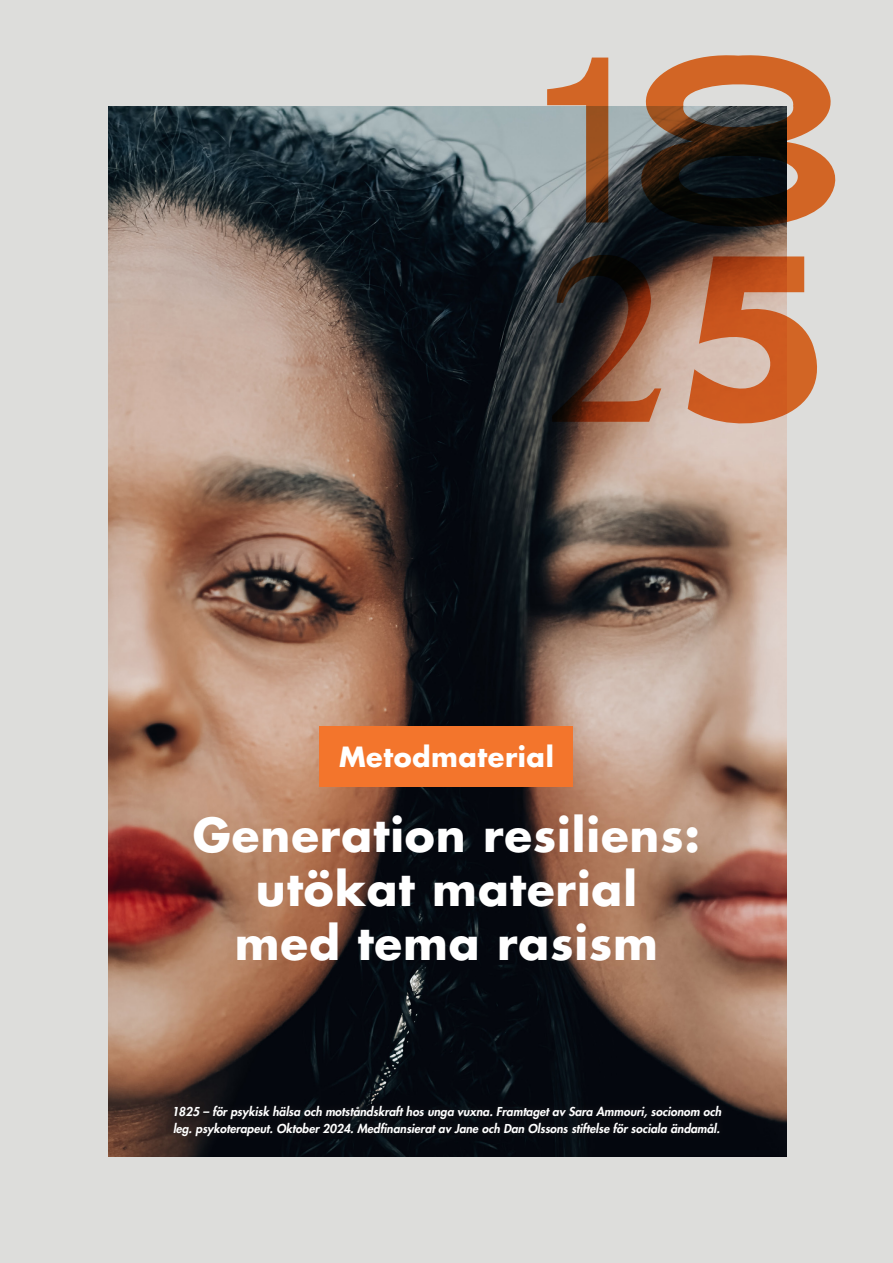
<style>
.page{position:relative;width:893px;height:1263px;background:#dddddb}
.page>*{position:absolute;margin:0;border:0;box-sizing:border-box;transform-origin:0 0}
.t1{font:700 45.3px/54.3px "Futura Std";letter-spacing:.02em;color:#fff;text-align:center}
.t2{font:700 27.15px "Futura Std";letter-spacing:.02em;color:#fff}
.t3{font:italic 800 12px/16.5px "Futura Std";color:#fff}
</style>
<div class="page">
<img style="left:109px;top:106px;width:678px;height:1051px">
<svg style="left:552px;top:239px;width:109px;height:183px;background:#50362c"></svg>
<svg style="left:547px;top:55px;width:289px;height:172px"></svg>
<svg style="left:688px;top:256px;width:129px;height:169px;background:#cc805a"></svg>
<div style="left:166px;top:1099px;width:563px;height:45px;background:#231f20;opacity:.75"></div>
<div style="left:320px;top:726px;width:253px;height:61px;background:#f3752c"></div>
<p class="t2" style="left:339px;top:739px;width:216px">Metodmaterial</p>
<p class="t1" style="left:193px;top:807px;width:509px">Generation resiliens: utökat material</p>
<p class="t1" style="left:235px;top:916px;width:425px">med tema rasism</p>
<p class="t3" style="left:172px;top:1104px;width:551px">1825 – för psykisk hälsa och motståndskraft hos unga vuxna. Framtaget av Sara Ammouri, socionom och leg. psykoterapeut. Oktober 2024. Medfinansierat av Jane och Dan Olssons stiftelse för sociala ändamål.</p>
</div>
